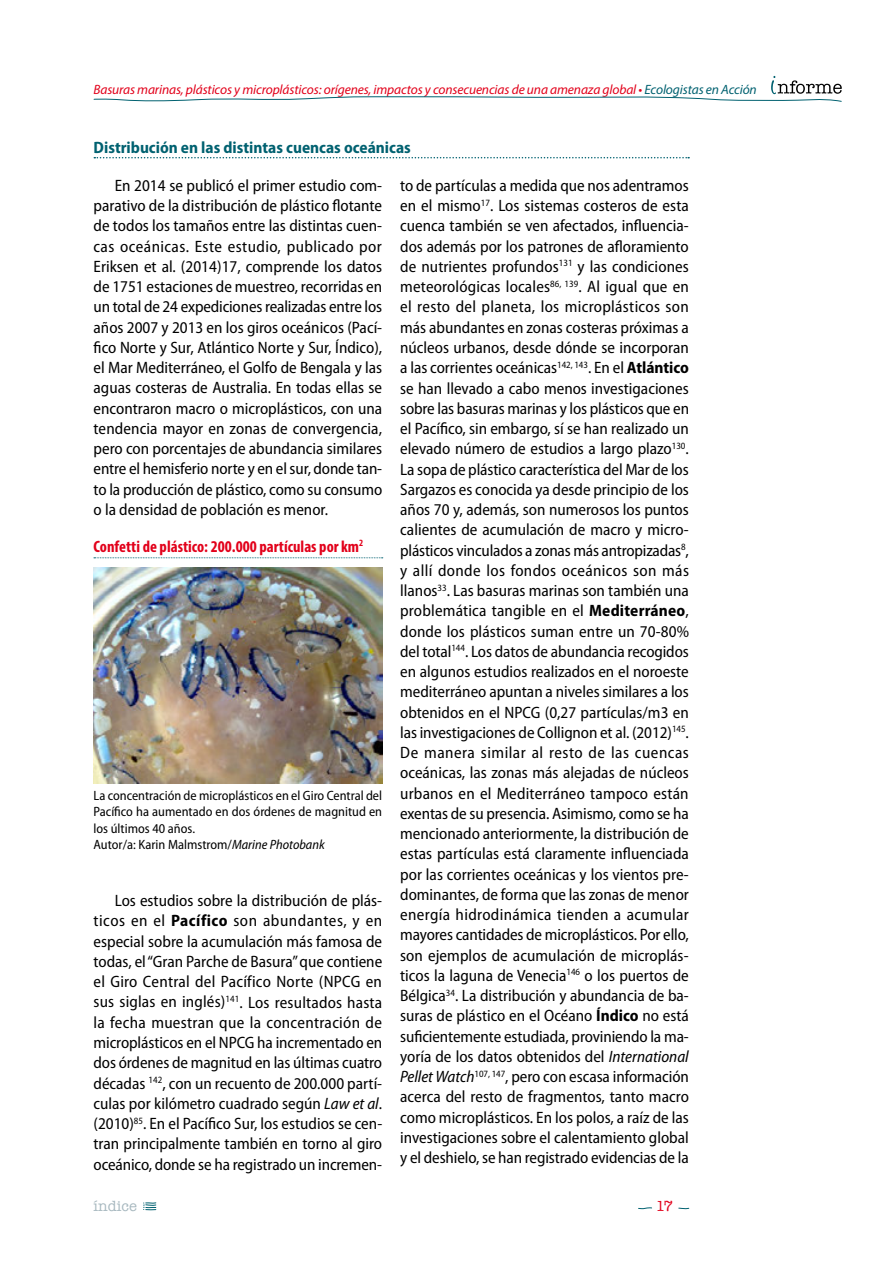
<style>
.page{position:relative;width:893px;height:1263px;background:#fff}
.page>*{position:absolute;margin:0;border:0;box-sizing:border-box;transform-origin:0 0}
.t1{font:semi-condensed 16.5px/20.2px "Myriad Pro";letter-spacing:-.005em;color:#000;text-align:justify}
.t2{font:700 condensed 16.5px "Myriad Pro";color:#e2001a}
.t3{font:700 semi-condensed 16.5px "Myriad Pro";color:#006170}
.t4{font:15px "American Typewriter";color:#a7b8bf}
.t5{font:15px "American Typewriter";color:#e2001a}
.t6{font:semi-condensed 13.5px/16.2px "Myriad Pro";color:#000}
.t7{font:italic 13.5px "Myriad Pro";letter-spacing:-.01em;color:#e2001a}
.s1{color:#006170}
.s2{font-style:italic}
.s3{font-weight:700}
</style>
<div class="page">
<svg style="left:638px;top:1207px;width:14px;height:2px"></svg>
<svg style="left:678px;top:1207px;width:12px;height:2px"></svg>
<svg style="left:143px;top:1202px;width:14px;height:8px"></svg>
<svg style="left:93px;top:76px;width:749px;height:26px"></svg>
<svg style="left:94px;top:557px;width:289px;height:1px"></svg>
<img style="left:94px;top:567px;width:288px;height:217px">
<svg style="left:94px;top:157px;width:595px;height:1px"></svg>
<p class="t7" style="left:94px;top:81px;width:665px">Basuras marinas, plásticos y microplásticos: orígenes, impactos y consecuencias de una amenaza global • <span class="s1">Ecologistas en Acción</span></p>
<p class="t3" style="left:94px;top:138px;width:319px">Distribución en las distintas cuencas oceánicas</p>
<p class="t1" style="left:94px;top:176px;width:290px;text-indent:21px">En 2014 se publicó el primer estudio com&shy;parativo de la distribución de plástico flotante de todos los tamaños entre las distintas cuen&shy;cas oceánicas. Este estudio, publicado por Eriksen et al. (2014)17, comprende los datos de 1751 estaciones de muestreo, recorridas en un total de 24 expediciones realizadas entre los años 2007 y 2013 en los giros oceánicos (Pací&shy;fico Norte y Sur, Atlántico Norte y Sur, Índico), el Mar Mediterráneo, el Golfo de Bengala y las aguas costeras de Australia. En todas ellas se encontraron macro o microplásticos, con una tendencia mayor en zonas de convergencia, pero con porcentajes de abundancia similares entre el hemisferio norte y en el sur, donde tan&shy;to la producción de plástico, como su consumo o la densidad de población es menor.</p>
<p class="t2" style="left:94px;top:536px;width:271px">Confetti de plástico: 200.000 partículas por km<sup>2</sup></p>
<p class="t6" style="left:94px;top:788px;width:290px">La concentración de microplásticos en el Giro Central del Pacífico ha aumentado en dos órdenes de magnitud en los últimos 40 años.<br>Autor/a: Karin Malmstrom/<span class="s2">Marine Photobank</span></p>
<p class="t1" style="left:94px;top:891px;width:290px;text-indent:21px">Los estudios sobre la distribución de plás&shy;ticos en el <span class="s3">Pacífico</span> son abundantes, y en especial sobre la acumulación más famosa de todas, el “Gran Parche de Basura” que contiene el Giro Central del Pacífico Norte (NPCG en sus siglas en inglés)<sup>141</sup>. Los resultados hasta la fecha muestran que la concentración de microplásticos en el NPCG ha incrementado en dos órdenes de magnitud en las últimas cuatro décadas <sup>142</sup>, con un recuento de 200.000 partí&shy;culas por kilómetro cuadrado según <span class="s2">Law et al</span>. (2010)<sup>85</sup>. En el Pacífico Sur, los estudios se cen&shy;tran principalmente también en torno al giro oceánico, donde se ha registrado un incremen-</p>
<p class="t1" style="left:400px;top:176px;width:290px">to de partículas a medida que nos adentramos en el mismo<sup>17</sup>. Los sistemas costeros de esta cuenca también se ven afectados, influencia&shy;dos además por los patrones de afloramiento de nutrientes profundos<sup>131</sup> y las condiciones meteorológicas locales<sup>86,</sup> <sup>139</sup>. Al igual que en el resto del planeta, los microplásticos son más abundantes en zonas costeras próximas a núcleos urbanos, desde dónde se incorporan a las corrientes oceánicas<sup>142,</sup> <sup>143</sup>. En el <span class="s3">Atlántico </span>se han llevado a cabo menos investigaciones sobre las basuras marinas y los plásticos que en el Pacífico, sin embargo, sí se han realizado un elevado número de estudios a largo plazo<sup>130</sup>.<br>La sopa de plástico característica del Mar de los Sargazos es conocida ya desde principio de los años 70 y, además, son numerosos los puntos calientes de acumulación de macro y micro&shy;plásticos vinculados a zonas más antropizadas<sup>8</sup>, y allí donde los fondos oceánicos son más llanos<sup>33</sup>. Las basuras marinas son también una problemática tangible en el <span class="s3">Mediterráneo</span>, donde los plásticos suman entre un 70-80% del total<sup>144</sup>. Los datos de abundancia recogidos en algunos estudios realizados en el noroeste mediterráneo apuntan a niveles similares a los obtenidos en el NPCG (0,27 partículas/m3 en las investigaciones de Collignon et al. (2012)<sup>145</sup>.<br>De manera similar al resto de las cuencas oceánicas, las zonas más alejadas de núcleos urbanos en el Mediterráneo tampoco están exentas de su presencia. Asimismo, como se ha mencionado anteriormente, la distribución de estas partículas está claramente influenciada por las corrientes oceánicas y los vientos pre&shy;dominantes, de forma que las zonas de menor energía hidrodinámica tienden a acumular mayores cantidades de microplásticos. Por ello, son ejemplos de acumulación de microplás&shy;ticos la laguna de Venecia<sup>146</sup> o los puertos de Bélgica<sup>34</sup>. La distribución y abundancia de ba&shy;suras de plástico en el Océano <span class="s3">Índico</span> no está suficientemente estudiada, proviniendo la ma&shy;yoría de los datos obtenidos del <span class="s2">International Pellet Watch</span><sup>107,</sup> <sup>147</sup>, pero con escasa información acerca del resto de fragmentos, tanto macro como microplásticos. En los polos, a raíz de las investigaciones sobre el calentamiento global y el deshielo, se han registrado evidencias de la</p>
<p class="t4" style="left:94px;top:1194px;width:45px">índice</p>
<p class="t5" style="left:656px;top:1194px;width:19px">17</p>
</div>
